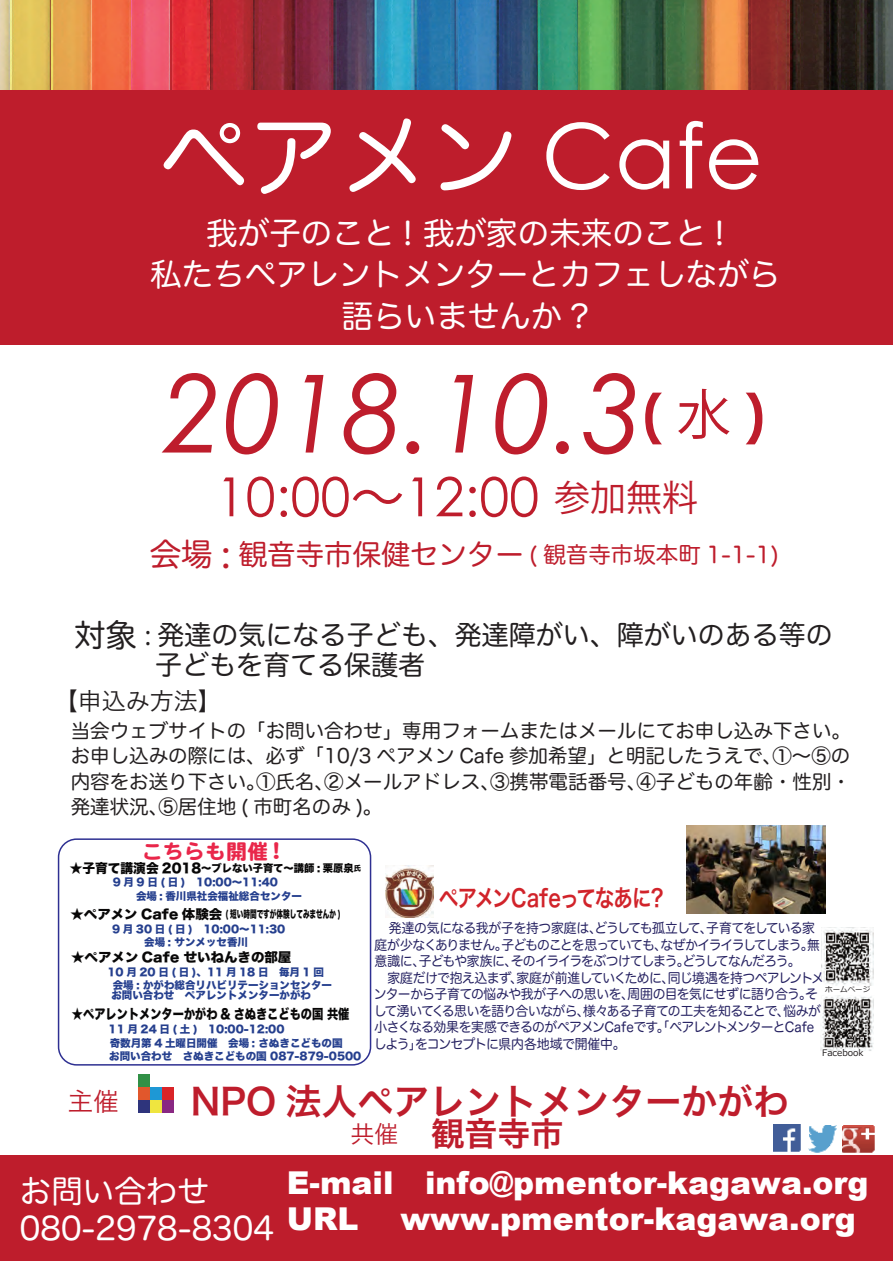
<style>
.page{position:relative;width:893px;height:1261px;background:#fff}
.page>*{position:absolute;margin:0;border:0;box-sizing:border-box;transform-origin:0 0}
.t1{font:italic 108px "Century Gothic";color:#be1d2c}
.t2{font:90px "Hira Maru Pro W4";color:#fff}
.t3{font:54px "Century Gothic";color:#be1d2c}
.t4{font:36px "Hira Kaku Pro N W6";color:#be1d2c}
.t5{font:33px "Hira Kaku Pro N W6";color:#be1d2c}
.t6{font:31.5px/41.5px "Hira Maru Pro W4";color:#fff;text-align:center}
.t7{font:900 31.5px/35.2px "Arial";color:#fff}
.t8{font:27px/29.2px "Hira Maru Pro N W4";color:#231f20}
.t9{font:24px "Hira Kaku Pro N W6";letter-spacing:-.055em;color:#d1232a;scale:.82 1}
.t10{font:24px "Hira Kaku Pro W3";color:#231f20}
.t11{font:22.5px "Hira Maru Pro W4";color:#be1d2c}
.t12{font:21px "DF Maru Gothic SB MP RKSJ H";color:#e9274a}
.t13{font:19.5px/25.5px "Hira Maru Pro W4";color:#231f20;text-align:justify}
.t14{font:13.5px/16.5px "Hira Maru Pro N W4";letter-spacing:-.055em;color:#252161;scale:.95 1}
.t15{font:13.5px "Hira Kaku Std N W8";color:#080707;scale:.83 1}
.t16{font:12.9px "Hira Kaku Std N W8";color:#080707;scale:1.04 1}
.t17{font:10.5px/14.9px "Hira Kaku Std N W8";color:#253f8e}
.t18{font:10.5px "Hira Kaku Std N W8";color:#080707}
.t19{font:10.5px "Hira Kaku Std N W8";letter-spacing:.25em;color:#253f8e}
.t20{font:9px "Meiryo";color:#231f20}
.t21{font:7.5px "Meiryo";color:#231f20}
.s1{font-family:"Century Gothic"}
.s2{font-family:"Koz Go Pr 6 N"}
.s3{font-family:"Koz Go Pr 6 N";font-size:36px}
.s4{font-size:31.5px}
.s5{font-size:36px}
.s6{font-size:28.5px}
.s7{font-family:"Hira Maru Pro W4";font-size:31.5px}
.s8{font-size:12.9px}
.s9{font-size:7.5px}
.s10{font-size:12.9px;color:#080707}
.s11{color:#080707}
.s12{font-family:"Hira Kaku Pro N W3";font-size:25.5px}
.s13{font-family:"Hira Maru Pro N W4"}
.s14{font-family:"Hira Kaku Pro N W3";font-size:24px}
</style>
<div class="page">
<img style="left:0;top:0;width:893px;height:91px">
<div style="left:0;top:91px;width:893px;height:254px;background:#be1d2c"></div>
<div style="left:0;top:1155px;width:893px;height:106px;background:#be1d2c"></div>
<img style="left:385px;top:865px;width:49px;height:52px">
<img style="left:808px;top:1125px;width:29px;height:28px">
<img style="left:773px;top:1124px;width:28px;height:28px">
<img style="left:843px;top:1125px;width:32px;height:28px">
<img style="left:138px;top:1074px;width:36px;height:38px">
<img style="left:821px;top:928px;width:52px;height:57px">
<img style="left:820px;top:995px;width:54px;height:56px">
<div style="left:58px;top:838px;width:313px;height:227px;border:2px solid #2e3092;border-radius:18px"></div>
<img style="left:686px;top:826px;width:139px;height:88px">
<h2 class="t2" style="left:159px;top:78px;width:605px">ペアメン <span class="s1">Cafe</span></h2>
<h3 class="t6" style="left:150px;top:210px;width:631px">我が子のこと ! 我が家の未来のこと !<br>私たちペアレントメンターとカフェしながら語らいませんか ?</h3>
<h1 class="t1" style="left:164px;top:348px;width:602px">2018.10.3<sup>(</sup> <sup>水</sup> <sup>)</sup></h1>
<h3 class="t3" style="left:216px;top:464px;width:484px">10:00<span class="s2">～</span>12:00 <span class="s3">参加無料</span></h3>
<h3 class="t11" style="left:150px;top:535px;width:630px"><span class="s4">会場</span> <span class="s5">:</span> <span class="s6">観音寺市保健センター</span> ( 観音寺市坂本町 1-1-1)</h3>
<h3 class="t8" style="left:74px;top:619px;width:760px"><span class="s7">対象</span> <span class="s2">:</span> 発達の気になる子ども、発達障がい、障がいのある等の　　 子どもを育てる保護者</h3>
<h3 class="t10" style="left:54px;top:680px;width:169px">【申込み方法】</h3>
<h3 class="t13" style="left:71px;top:716px;width:781px">当会ウェブサイトの「お問い合わせ」専用フォームまたはメールにてお申し込み下さい。お申し込みの際には、必ず「10/3 ペアメン Cafe 参加希望」と明記したうえで、①～⑤の内容をお送り下さい。①氏名、②メールアドレス、③携帯電話番号、④子どもの年齢・性別・発達状況、⑤居住地 ( 市町名のみ )。</h3>
<h3 class="t12" style="left:142px;top:841px;width:139px">こちらも開催 !</h3>
<p class="t18" style="left:70px;top:862px;width:293px"><span class="s8">★子育て講演会 2018</span>～ブレない子育て～講師 : 栗原泉<span class="s9">氏</span></p>
<p class="t17" style="left:113px;top:875px;width:167px">9 月 9 日 ( 日 )　10:00～11:40</p>
<p class="t17" style="left:136px;top:889px;width:167px">会場 : 香川県社会福祉総合センター</p>
<p class="t17" style="left:112px;top:907px;width:230px;text-indent:-42px"><span class="s10">★ペアメン CAFE 体験会</span> <span class="s11">( 短い時間ですが体験してみませんか )<br></span>9 月 30 日 ( 日 )　10:00～11:30</p>
<p class="t17" style="left:144px;top:935px;width:105px">会場 : サンメッセ香川</p>
<p class="t16" style="left:71px;top:950px;width:213px">★ペアメン CAFE せいねんきの部屋</p>
<p class="t17" style="left:113px;top:978px;width:221px">会場 : かがわ総合リハビリテーションセンター</p>
<p class="t19" style="left:107px;top:966px;width:218px">10月20日(日)、11月18日　毎月1回</p>
<p class="t17" style="left:111px;top:988px;width:201px">お問い合わせ　ペアレントメンターかがわ</p>
<p class="t15" style="left:72px;top:1006px;width:336px">★ペアレントメンターかがわ &amp; さぬきこどもの国 共催</p>
<p class="t17" style="left:109px;top:1022px;width:177px">11 月 24 日 ( 土 )　10:00-12:00</p>
<p class="t17" style="left:109px;top:1049px;width:254px">お問い合わせ　さぬきこどもの国 087-879-0500</p>
<p class="t17" style="left:110px;top:1035px;width:234px">奇数月第 4 土曜日開催　会場 : さぬきこどもの国</p>
<h3 class="t9" style="left:439px;top:876px;width:275px">ペアメンCafeってなあに?</h3>
<p class="t14" style="left:374px;top:919px;width:475px;text-indent:15px">発達の気になる我が子を持つ家庭は、どうしても孤立して、子育てをしている家庭が少なくありません。子どものことを思っていても、なぜかイライラしてしまう。無意識に、子どもや家族に、そのイライラをぶつけてしまう。どうしてなんだろう。<br>　家庭だけで抱え込まず、家庭が前進していくために、同じ境遇を持つペアレントメンターから子育ての悩みや我が子への思いを、周囲の目を気にせずに語り合う。そして湧いてくる思いを語り合いながら、様々ある子育ての工夫を知ることで、悩みが小さくなる効果を実感できるのがペアメンCafeです。「ペアレントメンターとCafeしよう」をコンセプトに県内各地域で開催中。</p>
<p class="t21" style="left:825px;top:983px;width:46px">ホームページ</p>
<p class="t20" style="left:822px;top:1047px;width:43px">Facebook</p>
<h3 class="t4" style="left:68px;top:1068px;width:723px"><span class="s12">主催</span><span class="s13">　　</span>NPO 法人ペアレントメンターかがわ</h3>
<h3 class="t5" style="left:350px;top:1104px;width:214px"><span class="s14">共催</span> 観音寺市</h3>
<h3 class="t6" style="left:20px;top:1170px;width:255px;line-height:37.5px;text-align:left">お問い合わせ<br>080-2978-8304</h3>
<h3 class="t7" style="left:287px;top:1164px;width:583px">E-mail info@pmentor-kagawa.org<br>URL</h3>
<h3 class="t7" style="left:400px;top:1200px;width:456px">www.pmentor-kagawa.org</h3>
</div>
